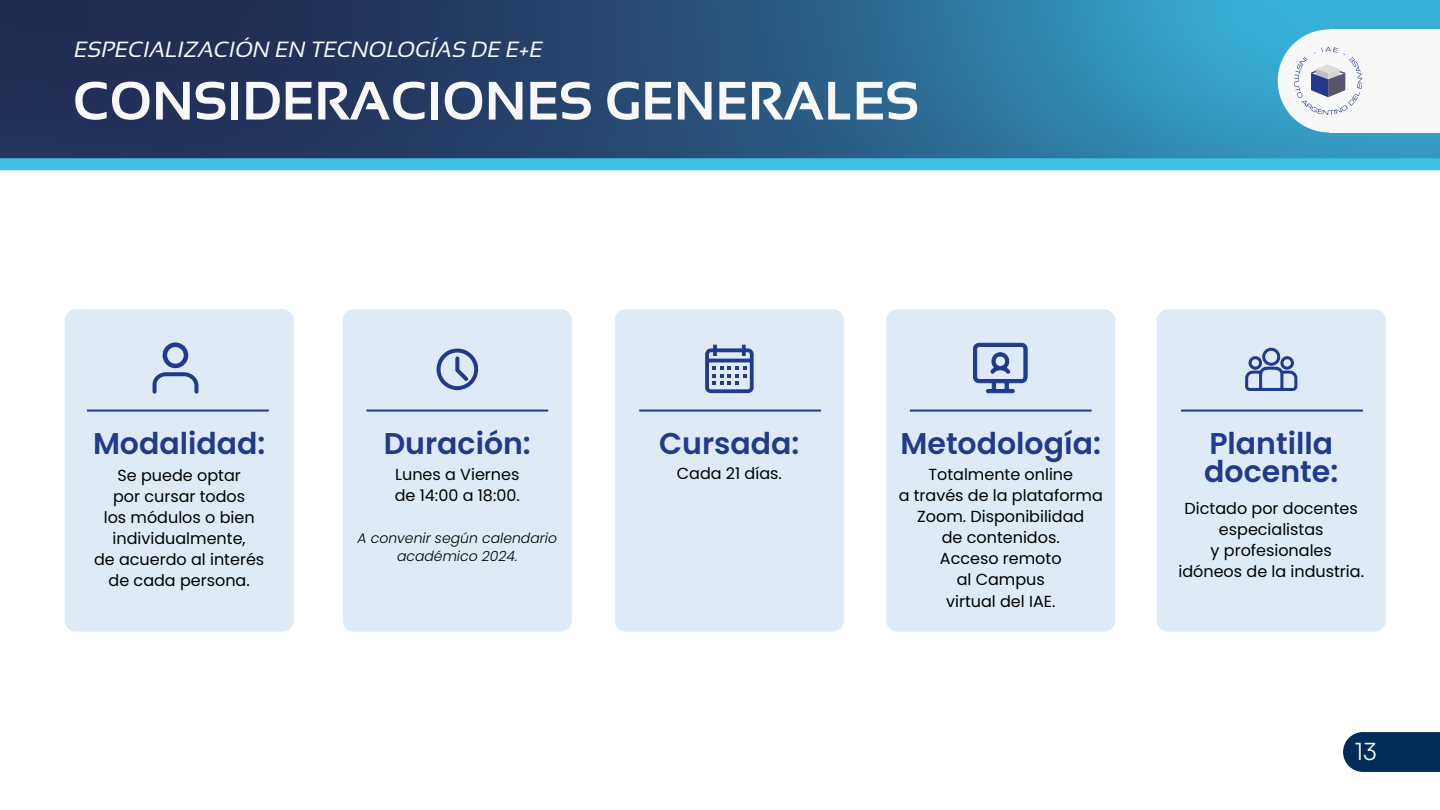
<style>
.page{position:relative;width:1440px;height:810px;background:#fff}
.page>*{position:absolute;margin:0;border:0;box-sizing:border-box;transform-origin:0 0}
.t1{font:700 54px "Sansation";color:#f8f8f8}
.t2{font:600 30px/28px "Poppins";color:#213b8a}
.t3{font:700 24px "Satoshi Variable";color:#f8f8f8}
.t4{font:italic 22px "Sansation";color:#f8f8f8}
.t5{font:16px/21px "Poppins";color:#000;text-align:center}
.t6{font:italic 300 14px/18px "Poppins";color:#000;text-align:center}
</style>
<div class="page">
<svg style="left:0;top:0;width:1440px;height:158px;background:#295982"></svg>
<div style="left:0;top:158px;width:1440px;height:12px;background:#3fbfe8"></div>
<svg style="left:1343px;top:732px;width:97px;height:40px;background:#0d365e"></svg>
<div style="left:1329px;top:29px;width:111px;height:103px;background:#f8f8f8"></div>
<div style="left:1278px;top:29px;width:103px;height:103px;background:#f8f8f8;border-radius:50%"></div>
<svg style="left:1294px;top:47px;width:68px;height:68px"></svg>
<div style="left:65px;top:309px;width:229px;height:323px;background:#deebf7;border-radius:11px"></div>
<div style="left:343px;top:309px;width:229px;height:323px;background:#deebf7;border-radius:11px"></div>
<div style="left:615px;top:309px;width:229px;height:323px;background:#deebf7;border-radius:11px"></div>
<svg style="left:436px;top:348px;width:43px;height:43px"></svg>
<svg style="left:705px;top:345px;width:49px;height:48px"></svg>
<svg style="left:152px;top:342px;width:47px;height:52px"></svg>
<hr style="left:639px;top:410px;width:182px;height:2px;background:#213b8a">
<hr style="left:366px;top:410px;width:182px;height:2px;background:#213b8a">
<div style="left:886px;top:309px;width:229px;height:323px;background:#deebf7;border-radius:11px"></div>
<div style="left:1157px;top:309px;width:229px;height:323px;background:#deebf7;border-radius:11px"></div>
<hr style="left:1181px;top:410px;width:182px;height:2px;background:#213b8a">
<hr style="left:910px;top:410px;width:182px;height:2px;background:#213b8a">
<hr style="left:87px;top:410px;width:182px;height:2px;background:#213b8a">
<svg style="left:973px;top:342px;width:55px;height:52px"></svg>
<svg style="left:1245px;top:348px;width:52px;height:43px"></svg>
<h3 class="t4" style="left:75px;top:37px;width:470px">ESPECIALIZACIÓN EN TECNOLOGÍAS DE E+E</h3>
<h1 class="t1" style="left:73px;top:71px;width:848px">CONSIDERACIONES GENERALES</h1>
<h2 class="t2" style="left:93px;top:430px;width:174px">Modalidad:</h2>
<p class="t5" style="left:94px;top:465px;width:172px">Se puede optar<br>por cursar todos<br>los módulos o bien individualmente,<br>de acuerdo al interés de cada persona.</p>
<h2 class="t2" style="left:384px;top:430px;width:149px">Duración:</h2>
<p class="t5" style="left:395px;top:464px;width:127px;text-align:left">Lunes a Viernes de 14:00 a 18:00.</p>
<p class="t6" style="left:358px;top:529px;width:201px">A convenir según calendario académico 2024.</p>
<h2 class="t2" style="left:659px;top:430px;width:142px">Cursada:</h2>
<p class="t5" style="left:677px;top:463px;width:106px">Cada 21 días.</p>
<h2 class="t2" style="left:901px;top:430px;width:202px">Metodología:</h2>
<p class="t5" style="left:899px;top:464px;width:206px">Totalmente online<br>a través de la plataforma<br>Zoom. Disponibilidad<br>de contenidos.<br>Acceso remoto<br>al Campus<br>virtual del IAE.</p>
<h2 class="t2" style="left:1204px;top:430px;width:135px">Plantilla docente:</h2>
<p class="t5" style="left:1179px;top:498px;width:187px">Dictado por docentes especialistas<br>y profesionales idóneos de la industria.</p>
<h3 class="t3" style="left:1355px;top:733px;width:23px">13</h3>
</div>
